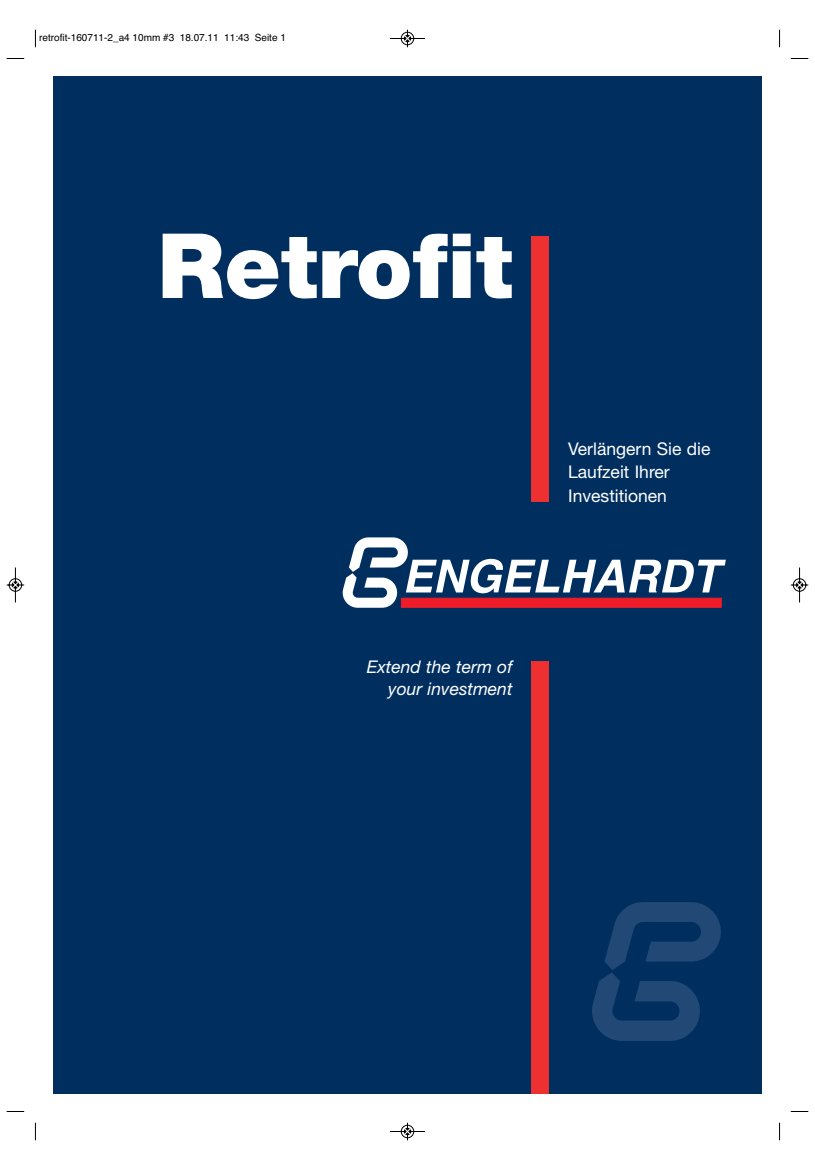
<style>
.page{position:relative;width:815px;height:1170px;background:#fff}
.page>*{position:absolute;margin:0;border:0;box-sizing:border-box;transform-origin:0 0}
.t1{font:900 90px "Helvetica Neue";color:#fff}
.t2{font:17.5px/23.8px "Helvetica Neue";color:#fff}
.t3{font:italic 17.5px/21.2px "Helvetica Neue";color:#fff;text-align:right}
.t4{font:10px "Helvetica";color:#000}
</style>
<div class="page">
<div style="left:53px;top:76px;width:709px;height:1017px;background:#002f5f"></div>
<img style="left:593px;top:902px;width:127px;height:137px">
<div style="left:531px;top:661px;width:18px;height:432px;background:#ee3031"></div>
<svg style="left:343px;top:537px;width:383px;height:70px"></svg>
<div style="left:401px;top:598px;width:320px;height:9px;background:#ee1c28;border:1px solid #eb1c29"></div>
<div style="left:531px;top:236px;width:18px;height:265px;background:#ee3031"></div>
<svg style="left:35px;top:30px;width:1px;height:17px"></svg>
<svg style="left:7px;top:58px;width:17px;height:1px"></svg>
<svg style="left:779px;top:30px;width:1px;height:17px"></svg>
<svg style="left:791px;top:58px;width:17px;height:1px"></svg>
<svg style="left:35px;top:1122px;width:1px;height:18px"></svg>
<svg style="left:7px;top:1111px;width:17px;height:1px"></svg>
<svg style="left:779px;top:1122px;width:1px;height:18px"></svg>
<svg style="left:791px;top:1111px;width:17px;height:1px"></svg>
<svg style="left:390px;top:29px;width:35px;height:19px"></svg>
<svg style="left:390px;top:1122px;width:35px;height:18px"></svg>
<svg style="left:6px;top:567px;width:19px;height:36px"></svg>
<svg style="left:790px;top:567px;width:19px;height:36px"></svg>
<p class="t4" style="left:39px;top:34px;width:248px">retrofit-160711-2_a4 10mm #3 18.07.11 11:43 Seite 1</p>
<h1 class="t1" style="left:158px;top:234px;width:356px">Retrofit</h1>
<h2 class="t2" style="left:568px;top:438px;width:144px">Verlängern Sie die<br>Laufzeit Ihrer<br>Investitionen</h2>
<h2 class="t3" style="left:367px;top:658px;width:147px">Extend the term of your investment</h2>
</div>
